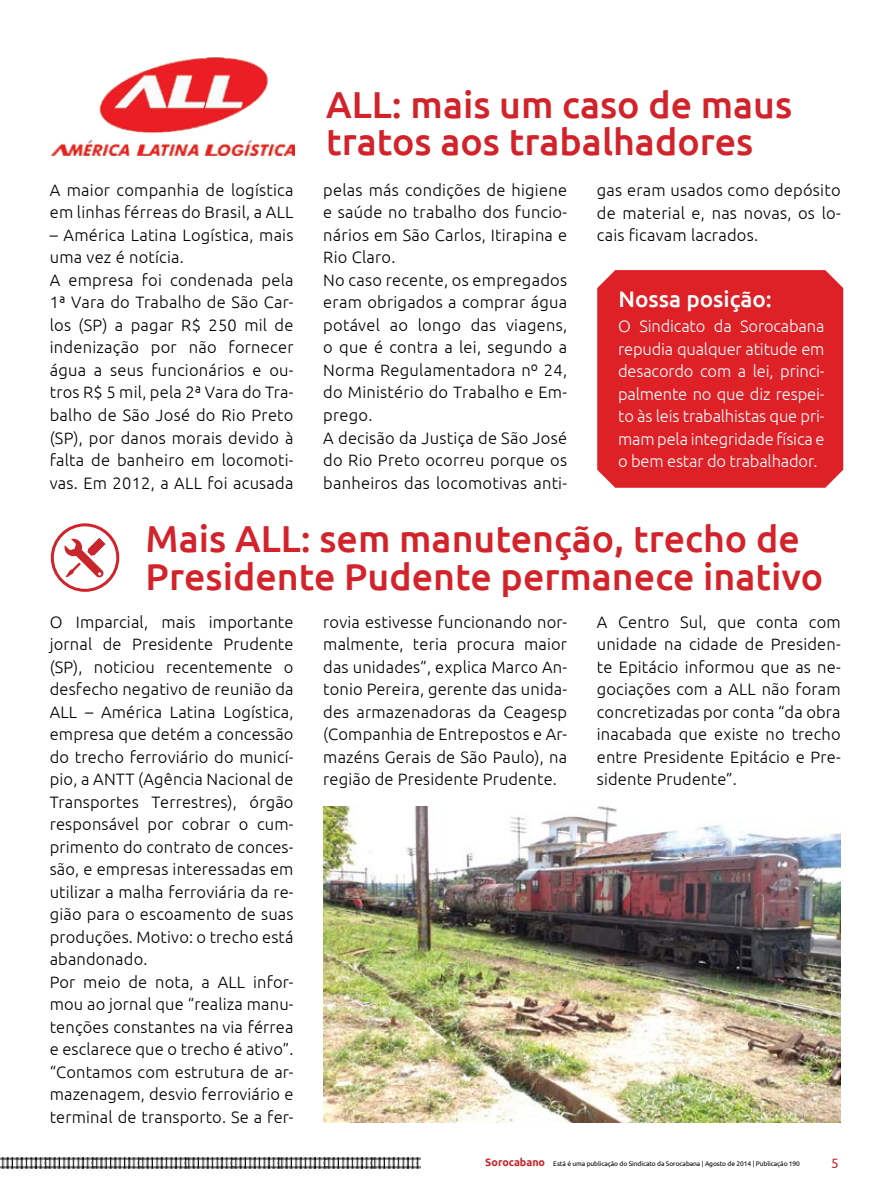
<style>
.page{position:relative;width:893px;height:1191px;background:#fff}
.page>*{position:absolute;margin:0;border:0;box-sizing:border-box;transform-origin:0 0}
.t1{font:500 37.5px/37.5px "Ubuntu";color:#d2232a}
.t2{font:500 22.5px "Ubuntu";color:#fff}
.t3{font:300 16.5px/22.5px "Ubuntu";letter-spacing:.01em;color:#000}
.t4{font:300 16.5px/22.5px "Ubuntu";letter-spacing:-.01em;color:#fff;text-align:justify}
.t5{font:13.5px "Ubuntu";color:#c9252c}
.t6{font:6.75px "Ubuntu";letter-spacing:-.015em;color:#000}
.s1{font-weight:700;font-size:10.65px;color:#c9252c}
</style>
<div class="page">
<img style="left:0;top:1157px;width:47px;height:12px">
<img style="left:374px;top:1157px;width:47px;height:12px">
<img style="left:188px;top:1157px;width:45px;height:12px">
<img style="left:95px;top:1157px;width:45px;height:12px">
<img style="left:281px;top:1157px;width:45px;height:12px">
<img style="left:47px;top:1157px;width:48px;height:12px">
<img style="left:233px;top:1157px;width:48px;height:12px">
<img style="left:140px;top:1157px;width:48px;height:12px">
<img style="left:326px;top:1157px;width:48px;height:12px">
<div style="left:597px;top:270px;width:246px;height:218px;background:#de2027"></div>
<img style="left:51px;top:58px;width:243px;height:97px">
<div style="left:51px;top:523px;width:68px;height:69px;border:3px solid #d2232a;border-radius:50%"></div>
<svg style="left:64px;top:538px;width:42px;height:39px"></svg>
<img style="left:323px;top:806px;width:518px;height:316px">
<p class="t3" style="left:50px;top:178px;width:245px">A maior companhia de logística em linhas férreas do Brasil, a ALL</p>
<p class="t3" style="left:50px;top:223px;width:245px">– América Latina Logística, mais uma vez é notícia.<br>A empresa foi condenada pela<br>1ª Vara do Trabalho de São Car&shy;los (SP) a pagar R$ 250 mil de indenização por não fornecer água a seus funcionários e ou&shy;tros R$ 5 mil, pela 2ª Vara do Tra&shy;balho de São José do Rio Preto (SP), por danos morais devido à falta de banheiro em locomoti&shy;vas. Em 2012, a ALL foi acusada</p>
<h1 class="t1" style="left:326px;top:84px;width:468px">ALL: mais um caso de maus tratos aos trabalhadores</h1>
<p class="t3" style="left:323px;top:178px;width:245px">pelas más condições de higiene e saúde no trabalho dos funcio&shy;nários em São Carlos, Itirapina e<br>Rio Claro.<br>No caso recente, os empregados eram obrigados a comprar água potável ao longo das viagens, o que é contra a lei, segundo a<br>Norma Regulamentadora nº 24, do Ministério do Trabalho e Em&shy;prego.<br>A decisão da Justiça de São José do Rio Preto ocorreu porque os banheiros das locomotivas anti-</p>
<p class="t3" style="left:597px;top:178px;width:245px;text-align:justify">gas eram usados como depósito de material e, nas novas, os lo&shy;cais ficavam lacrados.</p>
<h2 class="t2" style="left:618px;top:285px;width:155px">Nossa posição:</h2>
<p class="t4" style="left:618px;top:314px;width:208px">O Sindicato da Sorocabana repudia qualquer atitude em desacordo com a lei, princi&shy;palmente no que diz respei&shy;to às leis trabalhistas que pri&shy;mam pela integridade física e o bem estar do trabalhador.</p>
<h1 class="t1" style="left:146px;top:519px;width:679px">Mais ALL: sem manutenção, trecho de<br>Presidente Pudente permanece inativo</h1>
<p class="t3" style="left:50px;top:610px;width:245px">O Imparcial, mais importante jornal de Presidente Prudente (SP), noticiou recentemente o desfecho negativo de reunião da<br>ALL – América Latina Logística, empresa que detém a concessão do trecho ferroviário do municí&shy;pio, a ANTT (Agência Nacional de<br>Transportes Terrestres), órgão responsável por cobrar o cum&shy;primento do contrato de conces&shy;são, e empresas interessadas em utilizar a malha ferroviária da re&shy;gião para o escoamento de suas produções. Motivo: o trecho está abandonado.<br>Por meio de nota, a ALL infor&shy;mou ao jornal que “realiza manu&shy;tenções constantes na via férrea e esclarece que o trecho é ativo”. “Contamos com estrutura de ar&shy;mazenagem, desvio ferroviário e terminal de transporto. Se a fer-</p>
<p class="t3" style="left:323px;top:610px;width:245px;text-align:justify">rovia estivesse funcionando nor&shy;malmente, teria procura maior das unidades”, explica Marco An&shy;tonio Pereira, gerente das unida&shy;des armazenadoras da Ceagesp (Companhia de Entrepostos e Ar&shy;mazéns Gerais de São Paulo), na região de Presidente Prudente.</p>
<p class="t3" style="left:597px;top:610px;width:245px;text-align:justify">A Centro Sul, que conta com unidade na cidade de Presiden&shy;te Epitácio informou que as ne&shy;gociações com a ALL não foram concretizadas por conta “da obra inacabada que existe no trecho entre Presidente Epitácio e Pre&shy;sidente Prudente”.</p>
<p class="t6" style="left:485px;top:1159px;width:316px"><span class="s1">Sorocabano</span> Está é uma publicação do Sindicato da Sorocabana | Agosto de 2014 | Publicação 190</p>
<p class="t5" style="left:831px;top:1154px;width:9px">5</p>
</div>
